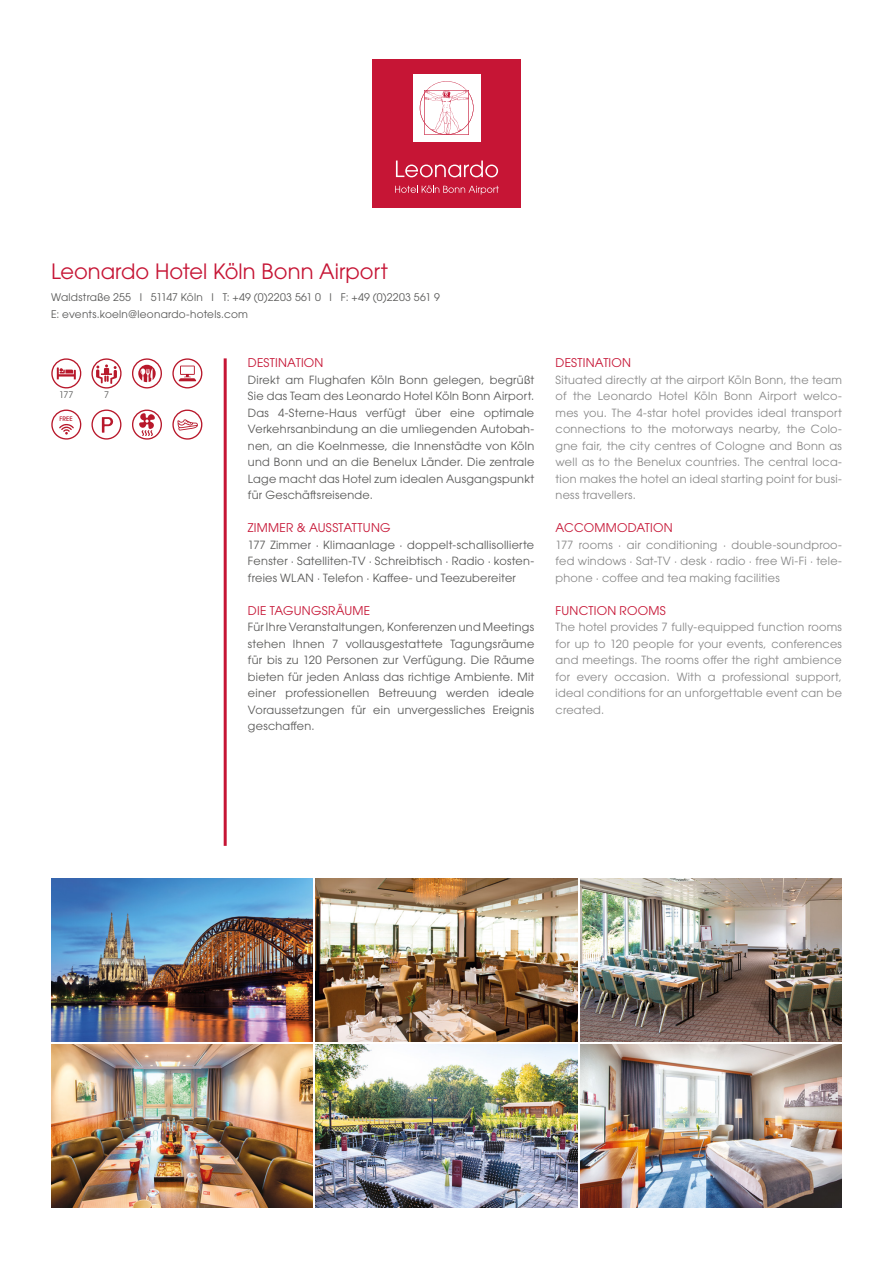
<style>
.page{position:relative;width:893px;height:1263px;background:#fff}
.page>*{position:absolute;margin:0;border:0;box-sizing:border-box;transform-origin:0 0}
.t1{font:21px "ITC Avant Garde Pro";letter-spacing:.005em;color:#c61535}
.t2{font:12px "ITC Avant Garde Pro";letter-spacing:.02em;color:#c61535}
.t3{font:11.25px/16.5px "ITC Avant Garde Pro";letter-spacing:.025em;color:#575756;text-align:justify}
.t4{font:11.25px/16.5px "ITC Avant Garde Pro";letter-spacing:.025em;color:#878787;text-align:justify}
.t5{font:10.5px/16.5px "ITC Avant Garde Pro";letter-spacing:.025em;color:#575756}
.t6{font:9px "ITC Avant Garde Pro";color:#575756}
.t7{font:500 6.15px "ITC Avant Garde Pro";color:#b8182b}
</style>
<div class="page">
<img style="left:316px;top:879px;width:261px;height:163px">
<img style="left:51px;top:879px;width:262px;height:163px">
<img style="left:51px;top:1045px;width:262px;height:163px">
<img style="left:580px;top:879px;width:262px;height:163px">
<img style="left:316px;top:1045px;width:261px;height:163px">
<img style="left:580px;top:1045px;width:262px;height:163px">
<svg style="left:91px;top:358px;width:30px;height:30px"></svg>
<svg style="left:51px;top:358px;width:30px;height:30px"></svg>
<svg style="left:132px;top:358px;width:30px;height:30px"></svg>
<svg style="left:132px;top:409px;width:30px;height:31px"></svg>
<div style="left:91px;top:409px;width:30px;height:31px;border:1px solid #b8182b;border-radius:50%"></div>
<svg style="left:102px;top:417px;width:12px;height:16px"></svg>
<svg style="left:51px;top:409px;width:30px;height:31px"></svg>
<div style="left:172px;top:358px;width:30px;height:30px;border:1px solid #b8182b;border-radius:50%"></div>
<svg style="left:179px;top:366px;width:17px;height:15px"></svg>
<svg style="left:172px;top:410px;width:30px;height:30px"></svg>
<hr style="left:224px;top:358px;width:3px;height:488px;background:#c61535">
<div style="left:372px;top:60px;width:149px;height:148px;background:#c61535"></div>
<div style="left:413px;top:74px;width:67px;height:68px;background:#fff"></div>
<svg style="left:420px;top:81px;width:53px;height:54px"></svg>
<svg style="left:395px;top:160px;width:104px;height:35px"></svg>
<h1 class="t1" style="left:51px;top:258px;width:338px">Leonardo Hotel Köln Bonn Airport</h1>
<p class="t5" style="left:51px;top:289px;width:390px">Waldstraße 255 I 51147 Köln I T: +49 (0)2203 561 0 I F: +49 (0)2203 561 9<br>E: events.koeln@leonardo-hotels.com</p>
<p class="t6" style="left:59px;top:389px;width:16px">177</p>
<p class="t6" style="left:104px;top:389px;width:6px">7</p>
<p class="t7" style="left:60px;top:415px;width:15px">FREE</p>
<p class="t2" style="left:248px;top:355px;width:77px">DESTINATION</p>
<p class="t3" style="left:248px;top:371px;width:288px">Direkt am Flughafen Köln Bonn gelegen, begrüßt Sie das Team des Leonardo Hotel Köln Bonn Airport.<br>Das 4-Sterne-Haus verfügt über eine optimale Verkehrsanbindung an die umliegenden Autobah&shy;nen, an die Koelnmesse, die Innenstädte von Köln und Bonn und an die Benelux Länder. Die zentrale Lage macht das Hotel zum idealen Ausgangspunkt für Geschäftsreisende.</p>
<p class="t2" style="left:248px;top:520px;width:144px">ZIMMER &amp; AUSSTATTUNG</p>
<p class="t3" style="left:248px;top:536px;width:288px">177 Zimmer · Klimaanlage · doppelt-schallisollierte Fenster · Satelliten-TV · Schreibtisch · Radio · kosten&shy;freies WLAN · Telefon · Kaffee- und Teezubereiter</p>
<p class="t2" style="left:248px;top:603px;width:124px">DIE TAGUNGSRÄUME</p>
<p class="t3" style="left:248px;top:619px;width:288px">Für Ihre Veranstaltungen, Konferenzen und Meetings stehen Ihnen 7 vollausgestattete Tagungsräume für bis zu 120 Personen zur Verfügung. Die Räume bieten für jeden Anlass das richtige Ambiente. Mit einer professionellen Betreuung werden ideale Voraussetzungen für ein unvergessliches Ereignis geschaffen.</p>
<p class="t2" style="left:556px;top:355px;width:77px">DESTINATION</p>
<p class="t4" style="left:556px;top:371px;width:288px">Situated directly at the airport Köln Bonn, the team of the Leonardo Hotel Köln Bonn Airport welco&shy;mes you. The 4-star hotel provides ideal transport connections to the motorways nearby, the Colo&shy;gne fair, the city centres of Cologne and Bonn as well as to the Benelux countries. The central loca&shy;tion makes the hotel an ideal starting point for busi&shy;ness travellers.</p>
<p class="t2" style="left:556px;top:520px;width:119px">ACCOMMODATION</p>
<p class="t4" style="left:556px;top:536px;width:288px">177 rooms · air conditioning · double-soundproo&shy;fed windows · Sat-TV · desk · radio · free Wi-Fi · tele&shy;phone · coffee and tea making facilities</p>
<p class="t2" style="left:556px;top:603px;width:112px">FUNCTION ROOMS</p>
<p class="t4" style="left:556px;top:619px;width:288px">The hotel provides 7 fully-equipped function rooms for up to 120 people for your events, conferences and meetings. The rooms offer the right ambience for every occasion. With a professional support, ideal conditions for an unforgettable event can be created.</p>
</div>
